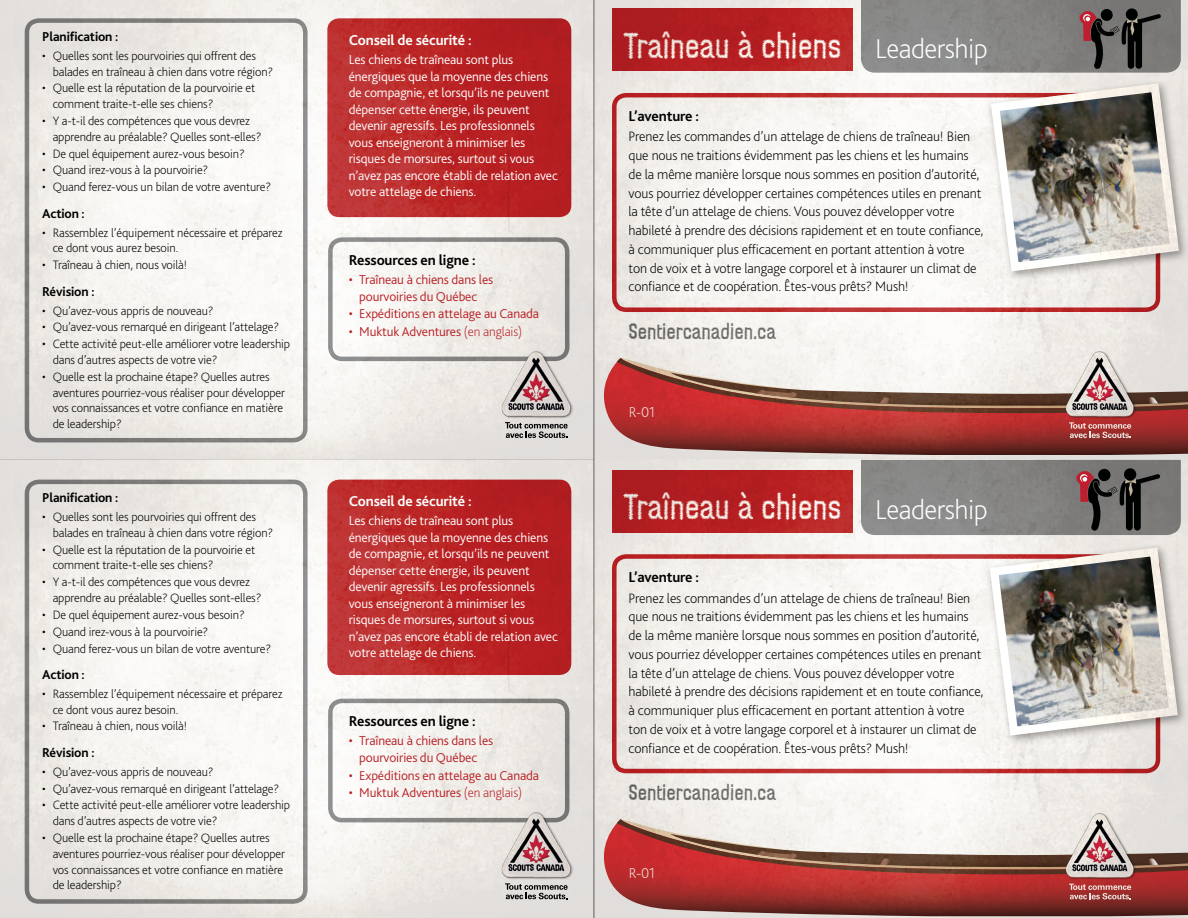
<style>
.page{position:relative;width:1188px;height:918px;background:#fff}
.page>*{position:absolute;margin:0;border:0;box-sizing:border-box;transform-origin:0 0}
.t1{font:36px "Conference Call BH Line Two";color:#fff}
.t2{font:200 28.5px "Bliss 2";letter-spacing:-.02em;color:#fff}
.t3{font:22.5px "Conference Call BH Line Two";color:#58595b}
.t4{font:700 15px "Bliss 2";letter-spacing:-.01em;color:#000}
.t5{font:700 15px "Bliss 2";letter-spacing:-.01em;color:#fff}
.t6{font:200 15px "Bliss 2";color:#fff}
.t7{font:200 14.25px/18.8px "Bliss 2";letter-spacing:-.01em;color:#000}
.t8{font:300 13.5px/16.5px "Bliss 2";letter-spacing:-.01em;color:#fff}
.t9{font:300 13.5px/16.5px "Bliss 2";letter-spacing:-.01em;color:#b82025;text-align:center}
.t10{font:700 13.5px "Bliss 2";letter-spacing:-.01em;color:#000}
.t11{font:200 12.75px/15.8px "Bliss 2";letter-spacing:-.01em;color:#000}
.s1{font-weight:200}
</style>
<div class="page">
<img style="left:0;top:0;width:1188px;height:918px">
<svg style="left:861px;top:460px;width:320px;height:75px;background:#7c7a79"></svg>
<svg style="left:861px;top:0;width:320px;height:73px;background:#7d7a79"></svg>
<p class="t10" style="left:42px;top:28px;width:78px">Planification :</p>
<p class="t11" style="left:53px;top:47px;width:222px;text-indent:-11px">• Quelles sont les pourvoiries qui offrent des balades en traîneau à chien dans votre région?</p>
<p class="t11" style="left:53px;top:80px;width:204px;text-indent:-11px">• Quelle est la réputation de la pourvoirie et comment traite-t-elle ses chiens?</p>
<p class="t11" style="left:53px;top:113px;width:210px;text-indent:-11px">• Y a-t-il des compétences que vous devrez apprendre au préalable? Quelles sont-elles?</p>
<p class="t11" style="left:42px;top:145px;width:204px">• De quel équipement aurez-vous besoin?</p>
<p class="t11" style="left:42px;top:162px;width:168px">• Quand irez-vous à la pourvoirie?</p>
<p class="t11" style="left:42px;top:179px;width:230px">• Quand ferez-vous un bilan de votre aventure?</p>
<p class="t10" style="left:42px;top:205px;width:44px">Action :</p>
<p class="t11" style="left:53px;top:224px;width:231px;text-indent:-11px">• Rassemblez l’équipement nécessaire et préparez ce dont vous aurez besoin.</p>
<p class="t11" style="left:42px;top:257px;width:147px">• Traîneau à chien, nous voilà!</p>
<p class="t10" style="left:42px;top:283px;width:54px">Révision :</p>
<p class="t11" style="left:42px;top:302px;width:173px">• Qu’avez-vous appris de nouveau?</p>
<p class="t11" style="left:42px;top:319px;width:239px">• Qu’avez-vous remarqué en dirigeant l’attelage?</p>
<p class="t11" style="left:53px;top:336px;width:239px;text-indent:-11px">• Cette activité peut-elle améliorer votre leadership dans d’autres aspects de votre vie?</p>
<p class="t11" style="left:53px;top:368px;width:234px;text-indent:-11px">• Quelle est la prochaine étape? Quelles autres aventures pourriez-vous réaliser pour développer vos connaissances et votre confiance en matière de leadership?</p>
<p class="t10" style="left:42px;top:490px;width:78px">Planification :</p>
<p class="t11" style="left:53px;top:509px;width:222px;text-indent:-11px">• Quelles sont les pourvoiries qui offrent des balades en traîneau à chien dans votre région?</p>
<p class="t11" style="left:53px;top:541px;width:204px;text-indent:-11px">• Quelle est la réputation de la pourvoirie et comment traite-t-elle ses chiens?</p>
<p class="t11" style="left:53px;top:574px;width:210px;text-indent:-11px">• Y a-t-il des compétences que vous devrez apprendre au préalable? Quelles sont-elles?</p>
<p class="t11" style="left:42px;top:606px;width:204px">• De quel équipement aurez-vous besoin?</p>
<p class="t11" style="left:42px;top:623px;width:168px">• Quand irez-vous à la pourvoirie?</p>
<p class="t11" style="left:42px;top:640px;width:230px">• Quand ferez-vous un bilan de votre aventure?</p>
<p class="t10" style="left:42px;top:666px;width:44px">Action :</p>
<p class="t11" style="left:53px;top:685px;width:231px;text-indent:-11px">• Rassemblez l’équipement nécessaire et préparez ce dont vous aurez besoin.</p>
<p class="t11" style="left:42px;top:718px;width:147px">• Traîneau à chien, nous voilà!</p>
<p class="t10" style="left:42px;top:744px;width:54px">Révision :</p>
<p class="t11" style="left:42px;top:763px;width:173px">• Qu’avez-vous appris de nouveau?</p>
<p class="t11" style="left:42px;top:780px;width:239px">• Qu’avez-vous remarqué en dirigeant l’attelage?</p>
<p class="t11" style="left:53px;top:797px;width:239px;text-indent:-11px">• Cette activité peut-elle améliorer votre leadership dans d’autres aspects de votre vie?</p>
<p class="t11" style="left:53px;top:830px;width:234px;text-indent:-11px">• Quelle est la prochaine étape? Quelles autres aventures pourriez-vous réaliser pour développer vos connaissances et votre confiance en matière de leadership?</p>
<p class="t5" style="left:349px;top:30px;width:125px">Conseil de sécurité :</p>
<p class="t8" style="left:349px;top:51px;width:210px">Les chiens de traîneau sont plus énergiques que la moyenne des chiens de compagnie, et lorsqu’ils ne peuvent dépenser cette énergie, ils peuvent devenir agressifs. Les professionnels vous enseigneront à minimiser les risques de morsures, surtout si vous n’avez pas encore établi de relation avec votre attelage de chiens.</p>
<p class="t4" style="left:349px;top:250px;width:128px">Ressources en ligne :</p>
<p class="t9" style="left:349px;top:271px;width:146px">• Traîneau à chiens dans les pourvoiries du Québec</p>
<p class="t9" style="left:349px;top:305px;width:192px">• Expéditions en attelage au Canada</p>
<p class="t9" style="left:349px;top:323px;width:175px">• Muktuk Adventures <span class="s1">(en anglais)</span></p>
<p class="t5" style="left:349px;top:492px;width:125px">Conseil de sécurité :</p>
<p class="t8" style="left:349px;top:512px;width:210px">Les chiens de traîneau sont plus énergiques que la moyenne des chiens de compagnie, et lorsqu’ils ne peuvent dépenser cette énergie, ils peuvent devenir agressifs. Les professionnels vous enseigneront à minimiser les risques de morsures, surtout si vous n’avez pas encore établi de relation avec votre attelage de chiens.</p>
<p class="t4" style="left:349px;top:712px;width:128px">Ressources en ligne :</p>
<p class="t9" style="left:349px;top:732px;width:146px">• Traîneau à chiens dans les pourvoiries du Québec</p>
<p class="t9" style="left:349px;top:766px;width:192px">• Expéditions en attelage au Canada</p>
<p class="t9" style="left:349px;top:784px;width:175px">• Muktuk Adventures <span class="s1">(en anglais)</span></p>
<h1 class="t1" style="left:624px;top:22px;width:218px">Traîneau à chiens</h1>
<h2 class="t2" style="left:875px;top:30px;width:114px">Leadership</h2>
<p class="t4" style="left:629px;top:107px;width:72px">L’aventure :</p>
<p class="t7" style="left:629px;top:127px;width:357px">Prenez les commandes d’un attelage de chiens de traîneau! Bien que nous ne traitions évidemment pas les chiens et les humains de la même manière lorsque nous sommes en position d’autorité, vous pourriez développer certaines compétences utiles en prenant la tête d’un attelage de chiens. Vous pouvez développer votre habileté à prendre des décisions rapidement et en toute confiance, à communiquer plus efficacement en portant attention à votre ton de voix et à votre langage corporel et à instaurer un climat de confiance et de coopération. Êtes-vous prêts? Mush!</p>
<h3 class="t3" style="left:629px;top:317px;width:149px">Sentiercanadien.ca</h3>
<p class="t6" style="left:629px;top:402px;width:28px">R-01</p>
<h1 class="t1" style="left:624px;top:484px;width:218px">Traîneau à chiens</h1>
<h2 class="t2" style="left:875px;top:492px;width:114px">Leadership</h2>
<p class="t4" style="left:629px;top:568px;width:72px">L’aventure :</p>
<p class="t7" style="left:629px;top:588px;width:357px">Prenez les commandes d’un attelage de chiens de traîneau! Bien que nous ne traitions évidemment pas les chiens et les humains de la même manière lorsque nous sommes en position d’autorité, vous pourriez développer certaines compétences utiles en prenant la tête d’un attelage de chiens. Vous pouvez développer votre habileté à prendre des décisions rapidement et en toute confiance, à communiquer plus efficacement en portant attention à votre ton de voix et à votre langage corporel et à instaurer un climat de confiance et de coopération. Êtes-vous prêts? Mush!</p>
<h3 class="t3" style="left:629px;top:778px;width:149px">Sentiercanadien.ca</h3>
<p class="t6" style="left:629px;top:864px;width:28px">R-01</p>
</div>
